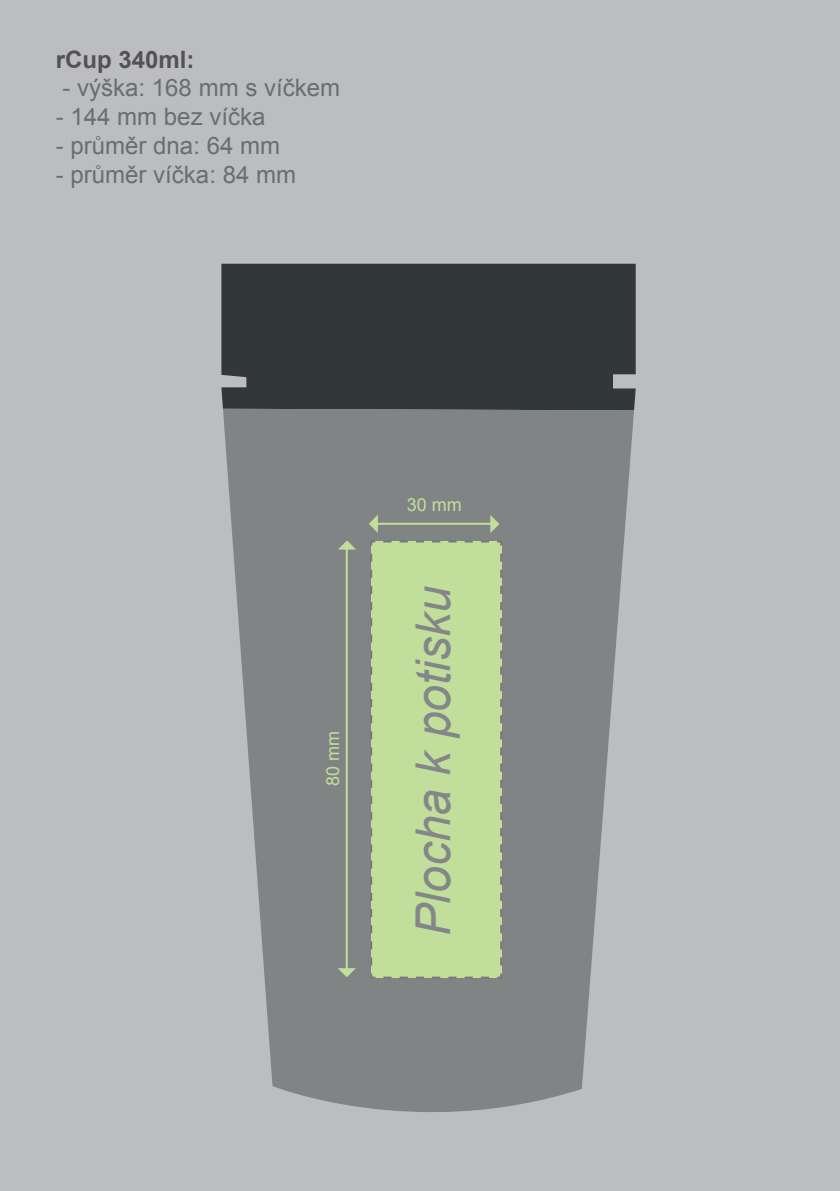
<style>
.page{position:relative;width:840px;height:1191px;background:#fff}
.page>*{position:absolute;margin:0;border:0;box-sizing:border-box;transform-origin:0 0}
.t1{font:italic 48px "Arial";color:#848689}
.t2{font:24px "Arial";color:#6c6d70}
.t3{font:700 24px "Arial";color:#535355}
.t4{font:18px "Arial";color:#c1de9b}
</style>
<div class="page">
<div style="left:0;top:0;width:839px;height:1191px;background:#bcbdc0"></div>
<div style="left:221px;top:264px;width:414px;height:146px;background:#323738"></div>
<svg style="left:223px;top:409px;width:410px;height:703px;fill:#818484"></svg>
<div style="left:369px;top:539px;width:134px;height:440px;background:#c1de9b"></div>
<hr style="left:373px;top:523px;width:122px;height:2px;background:#c1de9b">
<svg style="left:368px;top:514px;width:9px;height:19px"></svg>
<svg style="left:490px;top:515px;width:9px;height:18px"></svg>
<hr style="left:345px;top:545px;width:2px;height:427px;background:#c1de9b">
<svg style="left:337px;top:968px;width:18px;height:9px"></svg>
<svg style="left:337px;top:540px;width:19px;height:9px"></svg>
<p class="t3" style="left:56px;top:43px;width:140px">rCup 340ml:</p>
<p class="t2" style="left:62px;top:72px;width:279px">- výška: 168 mm s víčkem</p>
<p class="t2" style="left:56px;top:101px;width:211px">- 144 mm bez víčka</p>
<p class="t2" style="left:56px;top:130px;width:226px">- průměr dna: 64 mm</p>
<p class="t2" style="left:56px;top:159px;width:242px">- průměr víčka: 84 mm</p>
<p class="t4" style="left:321px;top:786px;width:57px;rotate:-90deg">80 mm</p>
<p class="t4" style="left:406px;top:493px;width:57px">30 mm</p>
<p class="t1" style="left:402px;top:935px;width:351px;rotate:-90deg">Plocha k potisku</p>
</div>
